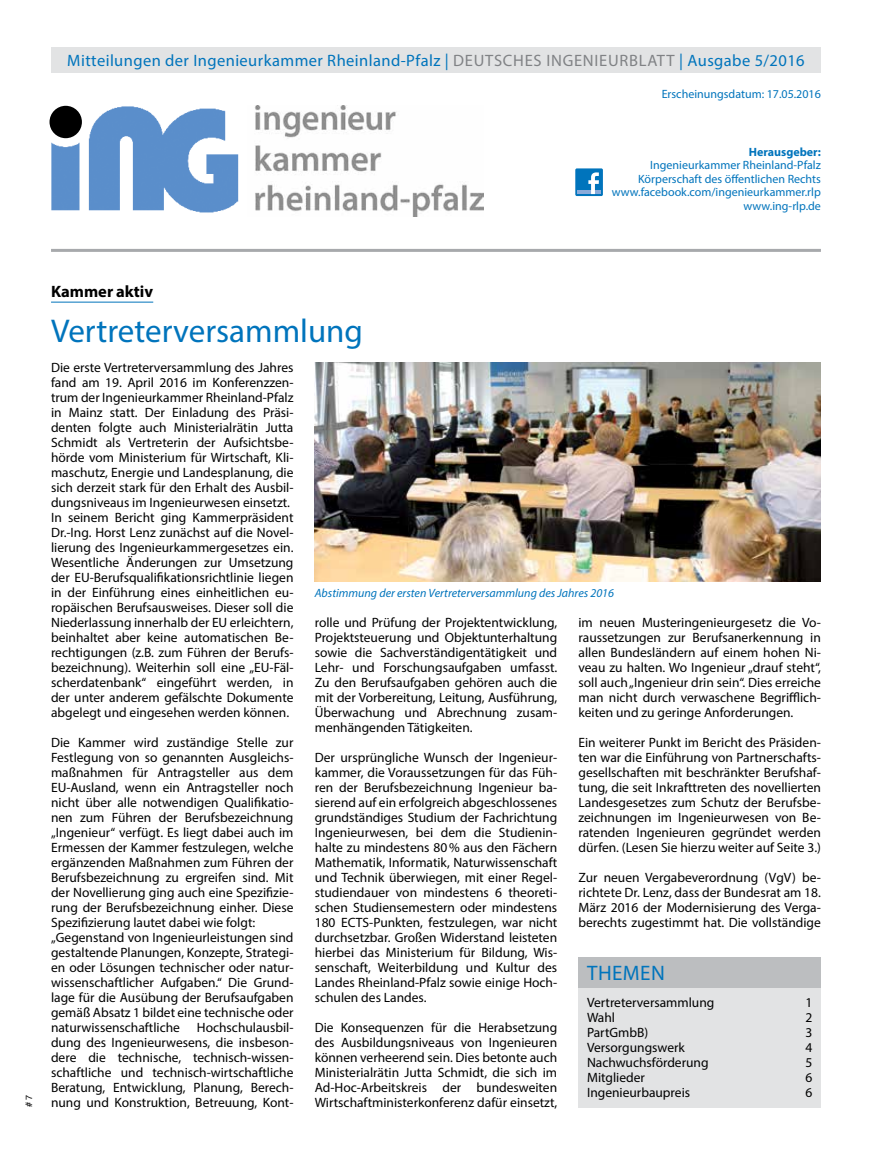
<style>
.page{position:relative;width:872px;height:1170px;background:#fff}
.page>*{position:absolute;margin:0;border:0;box-sizing:border-box;transform-origin:0 0}
.t1{font:33px "Myriad Pro";color:#0074bc}
.t2{font:21px "Myriad Pro";letter-spacing:.02em;color:#0074bc}
.t3{font:16.5px "Myriad Pro";letter-spacing:.025em;color:#0074bc}
.t4{font:700 16.5px "Myriad Pro";color:#000}
.t5{font:13.5px/15px "Myriad Pro";color:#000;text-align:justify}
.t6{font:12px/13.5px "Myriad Pro";color:#0074bc;text-align:right}
.t7{font:italic 12px "Myriad Pro";color:#0074bc}
.t8{font:700 12px "Myriad Pro";color:#0074bc}
.t9{font:9px "Helvetica";color:#000}
.s1{color:#808285}
</style>
<div class="page">
<div style="left:51px;top:47px;width:770px;height:25px;background:#e2e3e4"></div>
<hr style="left:51px;top:249px;width:770px;height:3px;background:#a7a9ac">
<div style="left:578px;top:987px;width:243px;height:120px;background:#e2e3e4"></div>
<div style="left:578px;top:957px;width:243px;height:30px;background:#bcbec0"></div>
<div style="left:575px;top:168px;width:28px;height:28px;background:#0074bc;border-radius:2px"></div>
<hr style="left:577px;top:190px;width:24px;height:4px;background:#8aaad9">
<svg style="left:588px;top:172px;width:11px;height:22px"></svg>
<hr style="left:51px;top:302px;width:102px;height:1px;background:#0074bc">
<img style="left:255px;top:106px;width:228px;height:110px">
<img style="left:51px;top:106px;width:188px;height:107px">
<div style="left:46px;top:102px;width:39px;height:38px;background:#fff"></div>
<div style="left:50px;top:106px;width:32px;height:32px;background:#000;border-radius:50%"></div>
<img style="left:315px;top:362px;width:506px;height:220px">
<p class="t3" style="left:67px;top:50px;width:739px">Mitteilungen der Ingenieurkammer Rheinland-Pfalz | <span class="s1">DEUTSCHES INGENIEURBLATT</span> | Ausgabe 5/2016</p>
<p class="t6" style="left:661px;top:87px;width:161px">Erscheinungsdatum: 17.05.2016</p>
<p class="t8" style="left:749px;top:144px;width:74px">Herausgeber:</p>
<p class="t6" style="left:612px;top:158px;width:211px">Ingenieurkammer Rheinland-Pfalz Körperschaft des öffentlichen Rechts www.facebook.com/ingenieurkammer.rlp www.ing-rlp.de</p>
<p class="t9" style="left:22px;top:1107px;width:14px;rotate:-90deg"># 7</p>
<p class="t4" style="left:51px;top:280px;width:104px">Kammer aktiv</p>
<h1 class="t1" style="left:51px;top:310px;width:313px">Vertreterversammlung</h1>
<p class="t5" style="left:51px;top:359px;width:244px;text-align:left">Die erste Vertreterversammlung des Jahres fand am 19. April 2016 im Konferenzzen&shy;trum der Ingenieurkammer Rheinland-Pfalz in Mainz statt. Der Einladung des Präsi&shy;denten folgte auch Ministerialrätin Jutta Schmidt als Vertreterin der Aufsichtsbe&shy;hörde vom Ministerium für Wirtschaft, Kli&shy;maschutz, Energie und Landesplanung, die sich derzeit stark für den Erhalt des Ausbil&shy;dungsniveaus im Ingenieurwesen einsetzt.<br>In seinem Bericht ging Kammerpräsident Dr.-Ing. Horst Lenz zunächst auf die Novel&shy;lierung des Ingenieurkammergesetzes ein.<br>Wesentliche Änderungen zur Umsetzung der EU-Berufsqualifikationsrichtlinie liegen in der Einführung eines einheitlichen eu&shy;ropäischen Berufsausweises. Dieser soll die Niederlassung innerhalb der EU erleichtern, beinhaltet aber keine automatischen Be&shy;rechtigungen (z.B. zum Führen der Berufs&shy;bezeichnung). Weiterhin soll eine „EU-Fäl&shy;scherdatenbank“ eingeführt werden, in der unter anderem gefälschte Dokumente abgelegt und eingesehen werden können.</p>
<p class="t5" style="left:51px;top:734px;width:244px;text-align:left">Die Kammer wird zuständige Stelle zur Festlegung von so genannten Ausgleichs&shy;maßnahmen für Antragsteller aus dem EU-Ausland, wenn ein Antragsteller noch nicht über alle notwendigen Qualifikatio&shy;nen zum Führen der Berufsbezeichnung „Ingenieur“ verfügt. Es liegt dabei auch im Ermessen der Kammer festzulegen, welche ergänzenden Maßnahmen zum Führen der Berufsbezeichnung zu ergreifen sind. Mit der Novellierung ging auch eine Spezifizie&shy;rung der Berufsbezeichnung einher. Diese Spezifizierung lautet dabei wie folgt: „Gegenstand von Ingenieurleistungen sind gestaltende Planungen, Konzepte, Strategi&shy;en oder Lösungen technischer oder natur&shy;wissenschaftlicher Aufgaben.“ Die Grund&shy;lage für die Ausübung der Berufsaufgaben gemäß Absatz 1 bildet eine technische oder naturwissenschaftliche Hochschulausbil&shy;dung des Ingenieurwesens, die insbeson&shy;dere die technische, technisch-wissen&shy;schaftliche und technisch-wirtschaftliche Beratung, Entwicklung, Planung, Berech&shy;nung und Konstruktion, Betreuung, Kont-</p>
<p class="t7" style="left:315px;top:585px;width:301px">Abstimmung der ersten Vertreterversammlung des Jahres 2016</p>
<p class="t5" style="left:315px;top:614px;width:244px">rolle und Prüfung der Projektentwicklung, Projektsteuerung und Objektunterhaltung sowie die Sachverständigentätigkeit und Lehr- und Forschungsaufgaben umfasst.<br>Zu den Berufsaufgaben gehören auch die mit der Vorbereitung, Leitung, Ausführung, Überwachung und Abrechnung zusam&shy;menhängenden Tätigkeiten.</p>
<p class="t5" style="left:315px;top:749px;width:244px">Der ursprüngliche Wunsch der Ingenieur&shy;kammer, die Voraussetzungen für das Füh&shy;ren der Berufsbezeichnung Ingenieur ba&shy;sierend auf ein erfolgreich abgeschlossenes grundständiges Studium der Fachrichtung Ingenieurwesen, bei dem die Studienin&shy;halte zu mindestens 80% aus den Fächern Mathematik, Informatik, Naturwissenschaft und Technik überwiegen, mit einer Regel&shy;studiendauer von mindestens 6 theoreti&shy;schen Studiensemestern oder mindestens 180 ECTS-Punkten, festzulegen, war nicht durchsetzbar. Großen Widerstand leisteten hierbei das Ministerium für Bildung, Wis&shy;senschaft, Weiterbildung und Kultur des Landes Rheinland-Pfalz sowie einige Hoch&shy;schulen des Landes.</p>
<p class="t5" style="left:315px;top:1019px;width:244px">Die Konsequenzen für die Herabsetzung des Ausbildungsniveaus von Ingenieuren können verheerend sein. Dies betonte auch Ministerialrätin Jutta Schmidt, die sich im Ad-Hoc-Arbeitskreis der bundesweiten Wirtschaftministerkonferenz dafür einsetzt,</p>
<p class="t5" style="left:578px;top:614px;width:244px">im neuen Musteringenieurgesetz die Vo&shy;raussetzungen zur Berufsanerkennung in allen Bundesländern auf einem hohen Ni&shy;veau zu halten. Wo Ingenieur „drauf steht“, soll auch „Ingenieur drin sein“. Dies erreiche man nicht durch verwaschene Begrifflich&shy;keiten und zu geringe Anforderungen.</p>
<p class="t5" style="left:578px;top:734px;width:244px">Ein weiterer Punkt im Bericht des Präsiden&shy;ten war die Einführung von Partnerschafts&shy;gesellschaften mit beschränkter Berufshaf&shy;tung, die seit Inkrafttreten des novellierten Landesgesetzes zum Schutz der Berufsbe&shy;zeichnungen im Ingenieurwesen von Be&shy;ratenden Ingenieuren gegründet werden dürfen. (Lesen Sie hierzu weiter auf Seite 3.)</p>
<p class="t5" style="left:578px;top:869px;width:244px">Zur neuen Vergabeverordnung (VgV) be&shy;richtete Dr. Lenz, dass der Bundesrat am 18.<br>März 2016 der Modernisierung des Verga&shy;berechts zugestimmt hat. Die vollständige</p>
<h2 class="t2" style="left:587px;top:959px;width:79px">THEMEN</h2>
<p class="t5" style="left:587px;top:994px;width:129px">Vertreterversammlung</p>
<p class="t5" style="left:805px;top:994px;width:8px">1</p>
<p class="t5" style="left:587px;top:1009px;width:30px">Wahl</p>
<p class="t5" style="left:805px;top:1009px;width:8px">2</p>
<p class="t5" style="left:587px;top:1024px;width:63px">PartGmbB)</p>
<p class="t5" style="left:805px;top:1024px;width:8px">3</p>
<p class="t5" style="left:587px;top:1039px;width:99px">Versorgungswerk</p>
<p class="t5" style="left:805px;top:1039px;width:8px">4</p>
<p class="t5" style="left:587px;top:1054px;width:123px">Nachwuchsförderung</p>
<p class="t5" style="left:805px;top:1054px;width:8px">5</p>
<p class="t5" style="left:587px;top:1069px;width:59px">Mitglieder</p>
<p class="t5" style="left:805px;top:1069px;width:8px">6</p>
<p class="t5" style="left:587px;top:1084px;width:105px">Ingenieurbaupreis</p>
<p class="t5" style="left:805px;top:1084px;width:8px">6</p>
</div>
